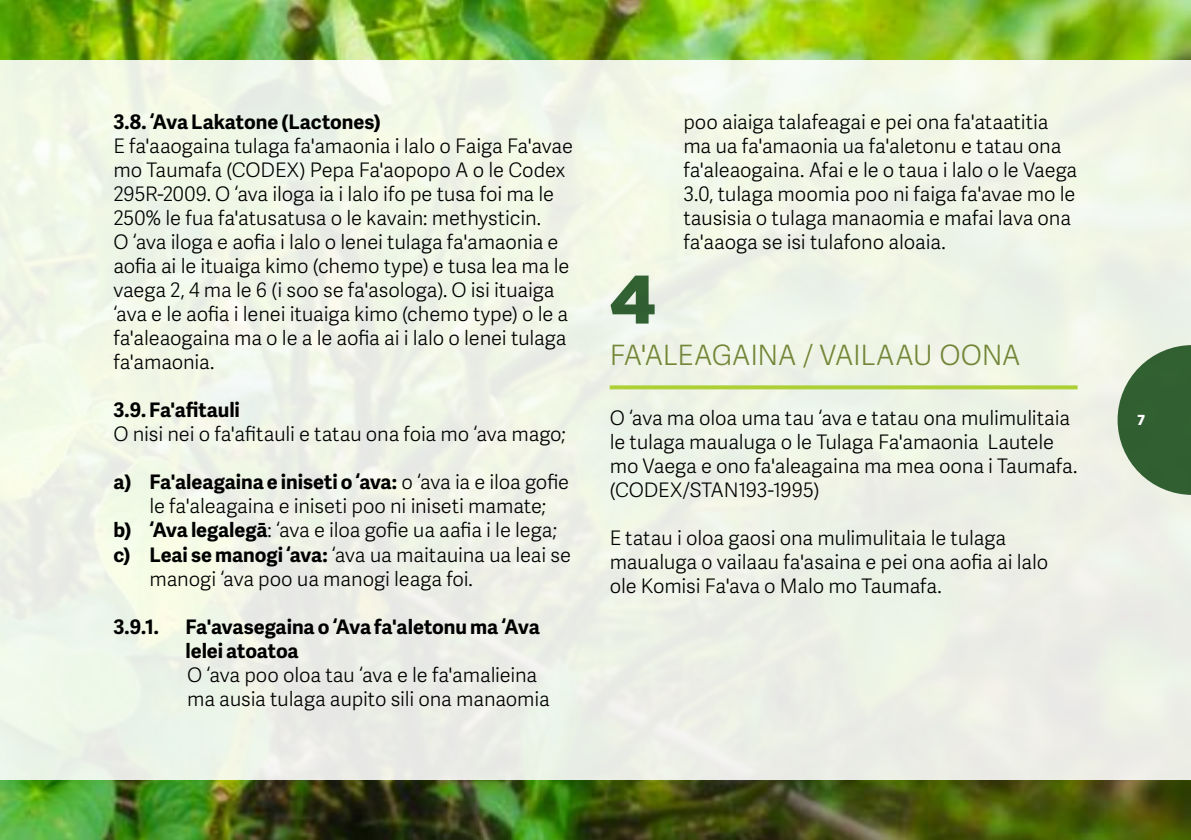
<style>
.page{position:relative;width:1191px;height:840px;background:#fff}
.page>*{position:absolute;margin:0;border:0;box-sizing:border-box;transform-origin:0 0}
.t1{font:900 68px "Gotham";color:#356537}
.t2{font:300 28px "Adelle Sans";letter-spacing:-.02em;color:#738637}
.t3{font:300 20px/24px "Adelle Sans";letter-spacing:-.01em;color:#000}
.t4{font:700 20px/24px "Adelle Sans";letter-spacing:-.005em;color:#000}
.t5{font:800 14px "Adelle Sans";color:#fff}
.s1{font-weight:300}
.s2{font-weight:700}
</style>
<div class="page">
<img style="left:0;top:0;width:1191px;height:839px">
<div style="left:0;top:60px;width:1191px;height:719px;background:#eef4e6"></div>
<svg style="left:609px;top:385px;width:468px;height:4px;background:#b2d345"></svg>
<svg style="left:1117px;top:345px;width:74px;height:149px"></svg>
<p class="t4" style="left:113px;top:109px;width:269px">3.8. ‘Ava Lakatone (Lactones)</p>
<p class="t3" style="left:113px;top:133px;width:461px">E fa'aaogaina tulaga fa'amaonia i lalo o Faiga Fa'avae mo Taumafa (CODEX) Pepa Fa'aopopo A o le Codex 295R-2009. O ‘ava iloga ia i lalo ifo pe tusa foi ma le 250% le fua fa'atusatusa o le kavain: methysticin.<br>O ‘ava iloga e aofia i lalo o lenei tulaga fa'amaonia e aofia ai le ituaiga kimo (chemo type) e tusa lea ma le vaega 2, 4 ma le 6 (i soo se fa'asologa). O isi ituaiga ‘ava e le aofia i lenei ituaiga kimo (chemo type) o le a fa'aleaogaina ma o le a le aofia ai i lalo o lenei tulaga fa'amaonia.</p>
<p class="t4" style="left:113px;top:397px;width:128px">3.9. Fa'afitauli</p>
<p class="t3" style="left:113px;top:421px;width:454px">O nisi nei o fa'afitauli e tatau ona foia mo ‘ava mago;</p>
<p class="t4" style="left:113px;top:469px;width:457px">a) Fa'aleagaina e iniseti o ‘ava: <span class="s1">o ‘ava ia e iloa gofie</span></p>
<p class="t3" style="left:149px;top:493px;width:398px">le fa'aleagaina e iniseti poo ni iniseti mamate;</p>
<p class="t3" style="left:113px;top:517px;width:445px"><span class="s2">b) ‘Ava legalegā</span>: ‘ava e iloa gofie ua aafia i le lega;</p>
<p class="t3" style="left:113px;top:541px;width:459px"><span class="s2">c) Leai se manogi ‘ava:</span> ‘ava ua maitauina ua leai se</p>
<p class="t3" style="left:149px;top:565px;width:325px">manogi ‘ava poo ua manogi leaga foi.</p>
<p class="t4" style="left:113px;top:613px;width:47px">3.9.1.</p>
<p class="t4" style="left:185px;top:613px;width:356px">Fa'avasegaina o ‘Ava fa'aletonu ma ‘Ava lelei atoatoa</p>
<p class="t3" style="left:187px;top:661px;width:364px">O ‘ava poo oloa tau ‘ava e le fa'amalieina ma ausia tulaga aupito sili ona manaomia</p>
<h1 class="t1" style="left:609px;top:252px;width:48px">4</h1>
<p class="t3" style="left:683px;top:109px;width:395px">poo aiaiga talafeagai e pei ona fa'ataatitia ma ua fa'amaonia ua fa'aletonu e tatau ona fa'aleaogaina. Afai e le o taua i lalo o le Vaega 3.0, tulaga moomia poo ni faiga fa'avae mo le tausisia o tulaga manaomia e mafai lava ona fa'aaoga se isi tulafono aloaia.</p>
<h2 class="t2" style="left:609px;top:335px;width:413px">FA'ALEAGAINA / VAILAAU OONA</h2>
<p class="t3" style="left:609px;top:405px;width:469px">O ‘ava ma oloa uma tau ‘ava e tatau ona mulimulitaia le tulaga maualuga o le Tulaga Fa'amaonia Lautele mo Vaega e ono fa'aleagaina ma mea oona i Taumafa. (CODEX/STAN193-1995)</p>
<p class="t3" style="left:609px;top:525px;width:440px">E tatau i oloa gaosi ona mulimulitaia le tulaga maualuga o vailaau fa'asaina e pei ona aofia ai lalo ole Komisi Fa'ava o Malo mo Taumafa.</p>
<p class="t5" style="left:1137px;top:410px;width:9px">7</p>
</div>
